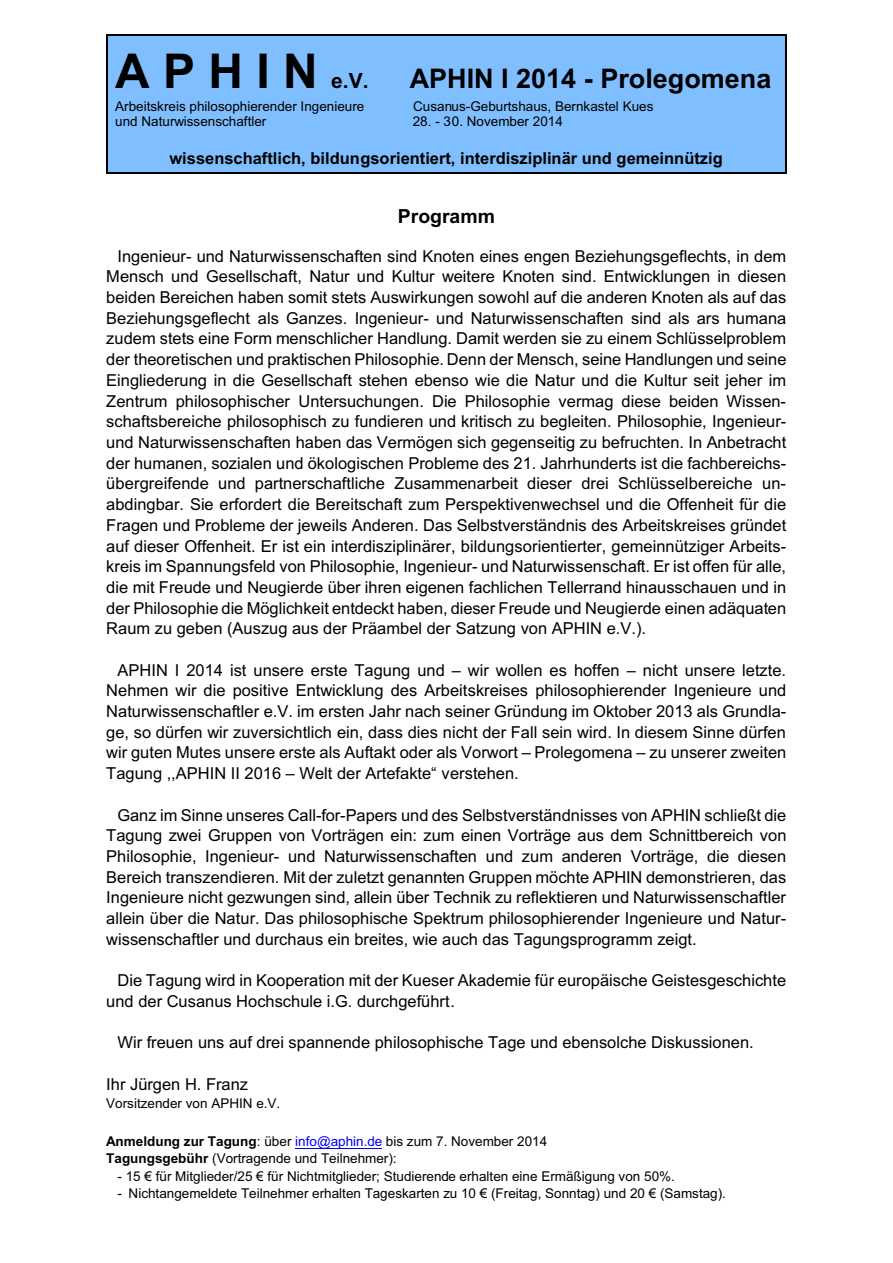
<style>
.page{position:relative;width:893px;height:1263px;background:#fff}
.page>*{position:absolute;margin:0;border:0;box-sizing:border-box;transform-origin:0 0}
.t1{font:700 48px "Arial";color:#000}
.t2{font:700 27px "Arial";color:#000}
.t3{font:700 21px "Arial";color:#000}
.t4{font:700 19.5px "Arial";color:#000}
.t5{font:16.5px/20.7px "Arial";color:#000;text-align:justify}
.t6{font:700 16.5px "Arial";color:#000}
.t7{font:13.5px/17.5px "Arial";color:#000}
.s1{font-weight:700}
.s2{color:#00f}
</style>
<div class="page">
<div style="left:106px;top:34px;width:680px;height:138px;background:#80bfff"></div>
<hr style="left:106px;top:34px;width:2px;height:138px;background:#000">
<hr style="left:785px;top:34px;width:1px;height:138px;background:#000">
<hr style="left:106px;top:34px;width:680px;height:1px;background:#000">
<hr style="left:106px;top:172px;width:680px;height:1px;background:#000">
<hr style="left:295px;top:1148px;width:87px;height:1px;background:#00f">
<h1 class="t1" style="left:115px;top:53px;width:204px">A P H I N</h1>
<p class="t3" style="left:331px;top:73px;width:39px">e.V.</p>
<h2 class="t2" style="left:410px;top:68px;width:363px">APHIN I 2014 - Prolegomena</h2>
<p class="t7" style="left:115px;top:99px;width:251px">Arbeitskreis philosophierender Ingenieure</p>
<p class="t7" style="left:413px;top:99px;width:242px">Cusanus-Geburtshaus, Bernkastel Kues</p>
<p class="t7" style="left:115px;top:114px;width:153px">und Naturwissenschaftler</p>
<p class="t7" style="left:413px;top:114px;width:152px">28. - 30. November 2014</p>
<p class="t6" style="left:169px;top:152px;width:555px">wissenschaftlich, bildungsorientiert, interdisziplinär und gemeinnützig</p>
<p class="t4" style="left:398px;top:209px;width:99px">Programm</p>
<p class="t5" style="left:106px;top:247px;width:682px;text-indent:11px">Ingenieur- und Naturwissenschaften sind Knoten eines engen Beziehungsgeflechts, in dem Mensch und Gesellschaft, Natur und Kultur weitere Knoten sind. Entwicklungen in diesen beiden Bereichen haben somit stets Auswirkungen sowohl auf die anderen Knoten als auf das Beziehungsgeflecht als Ganzes. Ingenieur- und Naturwissenschaften sind als ars humana zudem stets eine Form menschlicher Handlung. Damit werden sie zu einem Schlüsselproblem der theoretischen und praktischen Philosophie. Denn der Mensch, seine Handlungen und seine Eingliederung in die Gesellschaft stehen ebenso wie die Natur und die Kultur seit jeher im Zentrum philosophischer Untersuchungen. Die Philosophie vermag diese beiden Wissen&shy;schaftsbereiche philosophisch zu fundieren und kritisch zu begleiten. Philosophie, Ingenieur&shy;und Naturwissenschaften haben das Vermögen sich gegenseitig zu befruchten. In Anbetracht der humanen, sozialen und ökologischen Probleme des 21. Jahrhunderts ist die fachbereichs&shy;übergreifende und partnerschaftliche Zusammenarbeit dieser drei Schlüsselbereiche un&shy;abdingbar. Sie erfordert die Bereitschaft zum Perspektivenwechsel und die Offenheit für die Fragen und Probleme der jeweils Anderen. Das Selbstverständnis des Arbeitskreises gründet auf dieser Offenheit. Er ist ein interdisziplinärer, bildungsorientierter, gemeinnütziger Arbeits&shy;kreis im Spannungsfeld von Philosophie, Ingenieur- und Naturwissenschaft. Er ist offen für alle, die mit Freude und Neugierde über ihren eigenen fachlichen Tellerrand hinausschauen und in der Philosophie die Möglichkeit entdeckt haben, dieser Freude und Neugierde einen adäquaten Raum zu geben (Auszug aus der Präambel der Satzung von APHIN e.V.).</p>
<p class="t5" style="left:106px;top:661px;width:682px;text-indent:11px">APHIN I 2014 ist unsere erste Tagung und – wir wollen es hoffen – nicht unsere letzte.<br>Nehmen wir die positive Entwicklung des Arbeitskreises philosophierender Ingenieure und Naturwissenschaftler e.V. im ersten Jahr nach seiner Gründung im Oktober 2013 als Grundla&shy;ge, so dürfen wir zuversichtlich ein, dass dies nicht der Fall sein wird. In diesem Sinne dürfen wir guten Mutes unsere erste als Auftakt oder als Vorwort – Prolegomena – zu unserer zweiten Tagung ,,APHIN II 2016 – Welt der Artefakte“ verstehen.</p>
<p class="t5" style="left:106px;top:806px;width:682px;text-indent:11px">Ganz im Sinne unseres Call-for-Papers und des Selbstverständnisses von APHIN schließt die Tagung zwei Gruppen von Vorträgen ein: zum einen Vorträge aus dem Schnittbereich von Philosophie, Ingenieur- und Naturwissenschaften und zum anderen Vorträge, die diesen Bereich transzendieren. Mit der zuletzt genannten Gruppen möchte APHIN demonstrieren, das Ingenieure nicht gezwungen sind, allein über Technik zu reflektieren und Naturwissenschaftler allein über die Natur. Das philosophische Spektrum philosophierender Ingenieure und Natur&shy;wissenschaftler und durchaus ein breites, wie auch das Tagungsprogramm zeigt.</p>
<p class="t5" style="left:106px;top:971px;width:681px;text-indent:11px">Die Tagung wird in Kooperation mit der Kueser Akademie für europäische Geistesgeschichte und der Cusanus Hochschule i.G. durchgeführt.</p>
<p class="t5" style="left:117px;top:1034px;width:638px">Wir freuen uns auf drei spannende philosophische Tage und ebensolche Diskussionen.</p>
<p class="t5" style="left:106px;top:1075px;width:143px">Ihr Jürgen H. Franz</p>
<p class="t7" style="left:106px;top:1095px;width:176px">Vorsitzender von APHIN e.V.</p>
<p class="t7" style="left:106px;top:1133px;width:442px"><span class="s1">Anmeldung zur Tagung</span>: über <span class="s2">info@aphin.de</span> bis zum 7. November 2014<br><span class="s1">Tagungsgebühr</span> (Vortragende und Teilnehmer):</p>
<p class="t7" style="left:117px;top:1168px;width:559px">- 15 € für Mitglieder/25 € für Nichtmitglieder; Studierende erhalten eine Ermäßigung von 50%.</p>
<p class="t7" style="left:117px;top:1185px;width:610px">- Nichtangemeldete Teilnehmer erhalten Tageskarten zu 10 € (Freitag, Sonntag) und 20 € (Samstag).</p>
</div>
